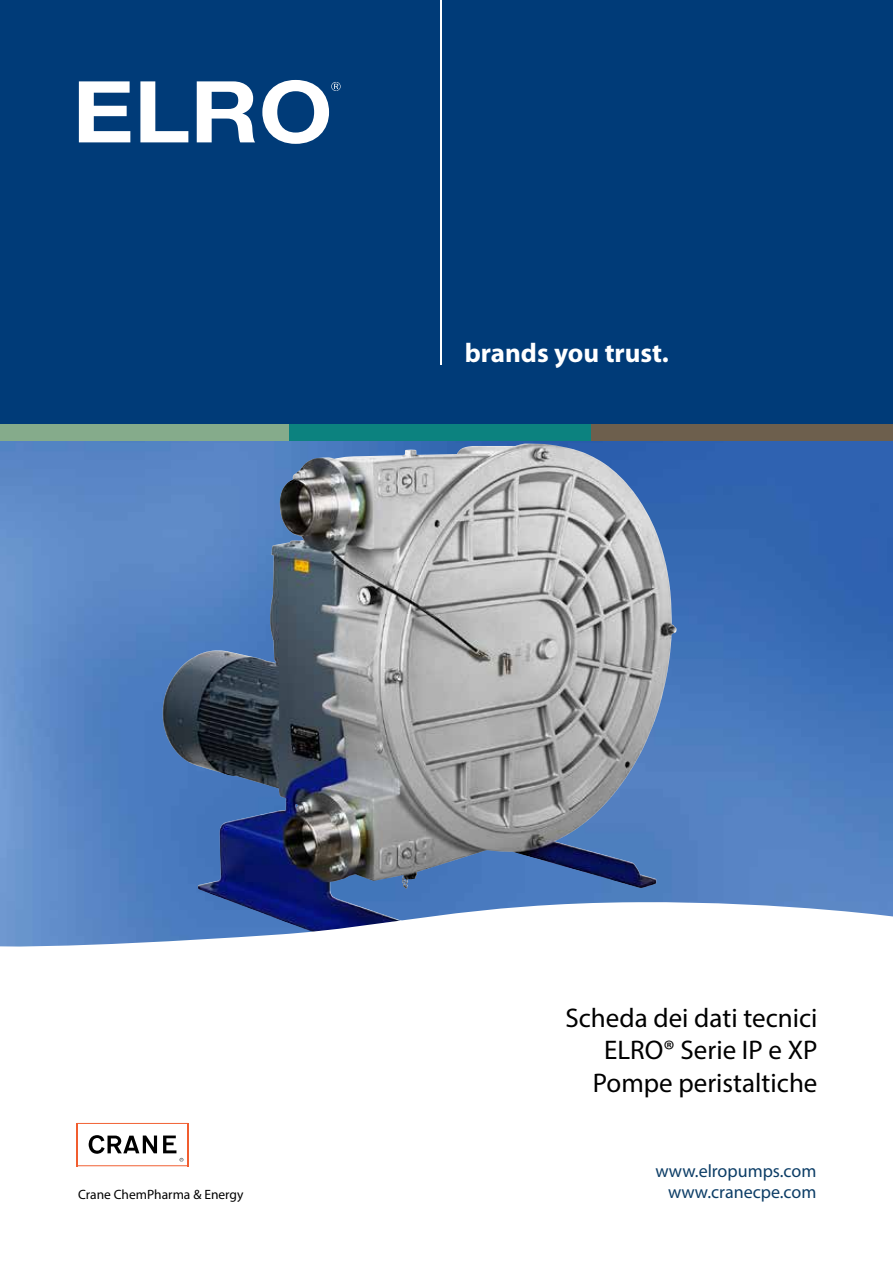
<style>
.page{position:relative;width:893px;height:1263px;background:#fff}
.page>*{position:absolute;margin:0;border:0;box-sizing:border-box;transform-origin:0 0}
.t1{font:27px/32.4px "Myriad Pro";color:#000;text-align:right}
.t2{font:700 27px "Myriad Pro";color:#fff}
.t3{font:18px/21.6px "Myriad Pro";color:#0c3d66;text-align:right}
.t4{font:13.5px "Myriad Pro";color:#000}
</style>
<div class="page">
<div style="left:0;top:0;width:893px;height:424px;background:#003b78"></div>
<hr style="left:440px;top:0;width:1px;height:365px;background:#fff">
<img style="left:0;top:441px;width:893px;height:460px">
<svg style="left:79px;top:81px;width:51px;height:61px"></svg>
<svg style="left:140px;top:81px;width:48px;height:61px"></svg>
<svg style="left:197px;top:81px;width:58px;height:61px"></svg>
<svg style="left:262px;top:80px;width:79px;height:64px"></svg>
<img style="left:161px;top:444px;width:360px;height:457px">
<div style="left:0;top:424px;width:289px;height:17px;background:#85ab8b"></div>
<div style="left:289px;top:424px;width:302px;height:17px;background:#0c827f"></div>
<div style="left:591px;top:424px;width:302px;height:17px;background:#6d5f4d"></div>
<svg style="left:0;top:901px;width:893px;height:266px"></svg>
<svg style="left:89px;top:1135px;width:68px;height:19px"></svg>
<hr style="left:78px;top:1165px;width:110px;height:1px;background:#f15d2f">
<hr style="left:187px;top:1123px;width:1px;height:43px;background:#f15d2f">
<hr style="left:77px;top:1123px;width:111px;height:1px;background:#f15d2f">
<hr style="left:77px;top:1123px;width:1px;height:43px;background:#f15d2f">
<svg style="left:163px;top:1135px;width:20px;height:26px"></svg>
<p class="t2" style="left:465px;top:338px;width:206px">brands you trust.</p>
<p class="t4" style="left:78px;top:1186px;width:167px">Crane ChemPharma &amp; Energy</p>
<p class="t1" style="left:565px;top:1001px;width:254px">Scheda dei dati tecnici<br>ELRO® Serie IP e XP<br>Pompe peristaltiche</p>
<p class="t3" style="left:655px;top:1160px;width:162px">www.elropumps.com www.cranecpe.com</p>
</div>
